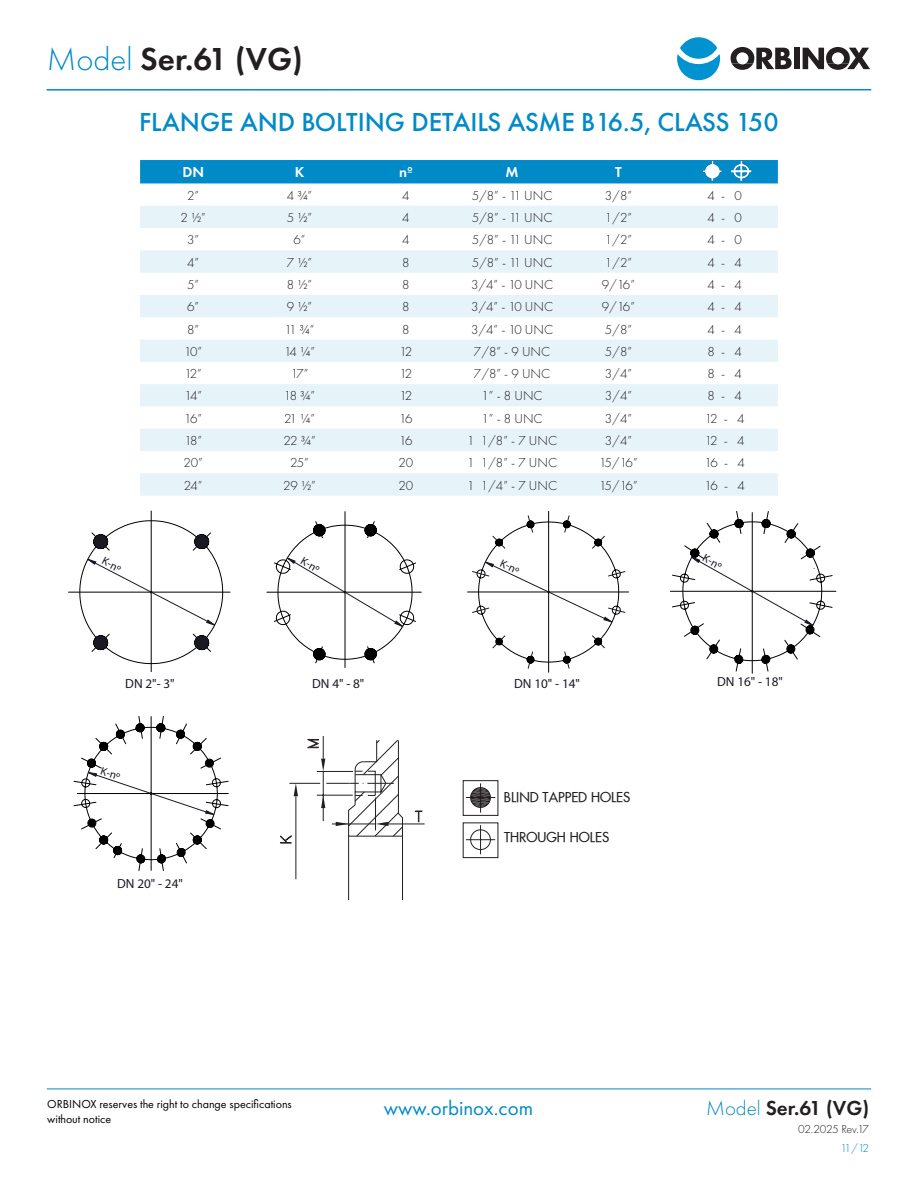
<style>
.page{position:relative;width:918px;height:1188px;background:#fff}
.page>*{position:absolute;margin:0;border:0;box-sizing:border-box;transform-origin:0 0}
.Modelo{font:600 33px "Futura PT";color:#231f20}
.títulos_n1{font:500 27px "Futura PT";color:#008ac8}
.t1{font:21px "Futura PT";color:#008ac8}
.Modelo_folio{font:600 21px "Futura PT";color:#231f20}
.t_encabezado{font:600 15px "Futura PT";color:#fff}
.t_cuerpo{font:300 13.5px "Futura PT";letter-spacing:-.05em;color:#231f20}
.t2{font:13.35px "Futura";color:#231f20}
.t3{font:700 13.2px "Arial";color:#191924}
.base{font:12px "Futura PT";color:#000}
.base-2{font:300 12px "Futura PT";letter-spacing:-.04em;color:#231f20}
.base-3{font:300 12px "Futura PT";color:#008ac8}
.t4{font:11.25px "Arial";color:#191924}
.s1{font-weight:300;color:#008ac8}
</style>
<div class="page">
<hr style="left:47px;top:1089px;width:824px;height:1px;background:#008ac8">
<hr style="left:47px;top:89px;width:824px;height:2px;background:#008ac8">
<div style="left:680px;top:37px;width:37px;height:22px;background:#0093d0;border-radius:50%"></div>
<svg style="left:677px;top:54px;width:43px;height:26px"></svg>
<svg style="left:731px;top:47px;width:61px;height:23px"></svg>
<div style="left:794px;top:48px;width:6px;height:21px;background:#231f20"></div>
<svg style="left:803px;top:47px;width:67px;height:23px"></svg>
<div style="left:463px;top:780px;width:35px;height:36px;border:1px solid #231f20"></div>
<hr style="left:480px;top:783px;width:1px;height:30px;background:#231f20">
<svg style="left:466px;top:825px;width:29px;height:29px"></svg>
<hr style="left:348px;top:836px;width:1px;height:63px;background:#231f20">
<hr style="left:402px;top:836px;width:1px;height:63px;background:#231f20">
<hr style="left:289px;top:783px;width:31px;height:1px;background:#231f20">
<hr style="left:296px;top:796px;width:1px;height:83px;background:#231f20">
<svg style="left:294px;top:783px;width:4px;height:13px"></svg>
<svg style="left:280px;top:835px;width:12px;height:9px"></svg>
<svg style="left:415px;top:810px;width:8px;height:13px"></svg>
<hr style="left:387px;top:824px;width:38px;height:1px;background:#231f20">
<svg style="left:307px;top:736px;width:97px;height:101px"></svg>
<svg style="left:466px;top:787px;width:29px;height:21px"></svg>
<hr style="left:151px;top:511px;width:1px;height:161px;background:#000">
<hr style="left:69px;top:592px;width:161px;height:1px;background:#000">
<svg style="left:74px;top:716px;width:155px;height:155px"></svg>
<hr style="left:345px;top:512px;width:1px;height:156px;background:#000">
<hr style="left:267px;top:592px;width:154px;height:1px;background:#000">
<svg style="left:80px;top:521px;width:143px;height:143px"></svg>
<hr style="left:548px;top:511px;width:1px;height:161px;background:#000">
<hr style="left:468px;top:592px;width:161px;height:1px;background:#000">
<svg style="left:274px;top:521px;width:142px;height:142px"></svg>
<svg style="left:477px;top:521px;width:144px;height:142px"></svg>
<svg style="left:670px;top:511px;width:166px;height:162px"></svg>
<div style="left:140px;top:160px;width:638px;height:23px;background:#008ac8"></div>
<svg style="left:140px;top:206px;width:638px;height:290px;fill:#e6f3f9"></svg>
<img style="left:702px;top:160px;width:21px;height:23px">
<img style="left:731px;top:160px;width:22px;height:23px">
<p class="Modelo" style="left:47px;top:38px;width:258px"><span class="s1">Model</span> Ser.61 (VG)</p>
<p class="títulos_n1" style="left:139px;top:106px;width:641px">FLANGE AND BOLTING DETAILS ASME B16.5, CLASS 150</p>
<p class="t_encabezado" style="left:182px;top:163px;width:23px">DN</p>
<p class="t_encabezado" style="left:295px;top:163px;width:11px">K</p>
<p class="t_encabezado" style="left:399px;top:163px;width:15px">nº</p>
<p class="t_encabezado" style="left:506px;top:163px;width:15px">M</p>
<p class="t_encabezado" style="left:615px;top:163px;width:8px">T</p>
<p class="t_cuerpo" style="left:187px;top:188px;width:14px">2”</p>
<p class="t_cuerpo" style="left:287px;top:188px;width:27px">4 ¾”</p>
<p class="t_cuerpo" style="left:402px;top:188px;width:9px">4</p>
<p class="t_cuerpo" style="left:472px;top:188px;width:82px">5/8” - 11 UNC</p>
<p class="t_cuerpo" style="left:605px;top:188px;width:29px">3/8”</p>
<p class="t_cuerpo" style="left:707px;top:188px;width:36px">4 - 0</p>
<p class="t_cuerpo" style="left:181px;top:210px;width:27px">2 ½”</p>
<p class="t_cuerpo" style="left:287px;top:210px;width:27px">5 ½”</p>
<p class="t_cuerpo" style="left:402px;top:210px;width:9px">4</p>
<p class="t_cuerpo" style="left:472px;top:210px;width:82px">5/8” - 11 UNC</p>
<p class="t_cuerpo" style="left:605px;top:210px;width:29px">1/2”</p>
<p class="t_cuerpo" style="left:707px;top:210px;width:36px">4 - 0</p>
<p class="t_cuerpo" style="left:187px;top:232px;width:14px">3”</p>
<p class="t_cuerpo" style="left:294px;top:232px;width:14px">6”</p>
<p class="t_cuerpo" style="left:402px;top:232px;width:9px">4</p>
<p class="t_cuerpo" style="left:472px;top:232px;width:82px">5/8” - 11 UNC</p>
<p class="t_cuerpo" style="left:605px;top:232px;width:29px">1/2”</p>
<p class="t_cuerpo" style="left:707px;top:232px;width:36px">4 - 0</p>
<p class="t_cuerpo" style="left:187px;top:255px;width:14px">4”</p>
<p class="t_cuerpo" style="left:287px;top:255px;width:27px">7 ½”</p>
<p class="t_cuerpo" style="left:402px;top:255px;width:9px">8</p>
<p class="t_cuerpo" style="left:472px;top:255px;width:82px">5/8” - 11 UNC</p>
<p class="t_cuerpo" style="left:605px;top:255px;width:29px">1/2”</p>
<p class="t_cuerpo" style="left:707px;top:255px;width:36px">4 - 4</p>
<p class="t_cuerpo" style="left:187px;top:277px;width:14px">5”</p>
<p class="t_cuerpo" style="left:287px;top:277px;width:27px">8 ½”</p>
<p class="t_cuerpo" style="left:402px;top:277px;width:9px">8</p>
<p class="t_cuerpo" style="left:471px;top:277px;width:84px">3/4” - 10 UNC</p>
<p class="t_cuerpo" style="left:602px;top:277px;width:35px">9/16”</p>
<p class="t_cuerpo" style="left:707px;top:277px;width:36px">4 - 4</p>
<p class="t_cuerpo" style="left:187px;top:299px;width:14px">6”</p>
<p class="t_cuerpo" style="left:287px;top:299px;width:27px">9 ½”</p>
<p class="t_cuerpo" style="left:402px;top:299px;width:9px">8</p>
<p class="t_cuerpo" style="left:471px;top:299px;width:84px">3/4” - 10 UNC</p>
<p class="t_cuerpo" style="left:602px;top:299px;width:35px">9/16”</p>
<p class="t_cuerpo" style="left:707px;top:299px;width:36px">4 - 4</p>
<p class="t_cuerpo" style="left:187px;top:321px;width:14px">8”</p>
<p class="t_cuerpo" style="left:285px;top:321px;width:31px">11 ¾”</p>
<p class="t_cuerpo" style="left:402px;top:321px;width:9px">8</p>
<p class="t_cuerpo" style="left:471px;top:321px;width:84px">3/4” - 10 UNC</p>
<p class="t_cuerpo" style="left:605px;top:321px;width:29px">5/8”</p>
<p class="t_cuerpo" style="left:707px;top:321px;width:36px">4 - 4</p>
<p class="t_cuerpo" style="left:184px;top:344px;width:19px">10”</p>
<p class="t_cuerpo" style="left:284px;top:344px;width:32px">14 ¼”</p>
<p class="t_cuerpo" style="left:400px;top:344px;width:14px">12</p>
<p class="t_cuerpo" style="left:474px;top:344px;width:78px">7/8” - 9 UNC</p>
<p class="t_cuerpo" style="left:605px;top:344px;width:29px">5/8”</p>
<p class="t_cuerpo" style="left:707px;top:344px;width:36px">8 - 4</p>
<p class="t_cuerpo" style="left:185px;top:366px;width:19px">12”</p>
<p class="t_cuerpo" style="left:291px;top:366px;width:19px">17”</p>
<p class="t_cuerpo" style="left:400px;top:366px;width:14px">12</p>
<p class="t_cuerpo" style="left:474px;top:366px;width:78px">7/8” - 9 UNC</p>
<p class="t_cuerpo" style="left:605px;top:366px;width:29px">3/4”</p>
<p class="t_cuerpo" style="left:707px;top:366px;width:36px">8 - 4</p>
<p class="t_cuerpo" style="left:184px;top:388px;width:19px">14”</p>
<p class="t_cuerpo" style="left:284px;top:388px;width:33px">18 ¾”</p>
<p class="t_cuerpo" style="left:400px;top:388px;width:14px">12</p>
<p class="t_cuerpo" style="left:482px;top:388px;width:63px">1” - 8 UNC</p>
<p class="t_cuerpo" style="left:605px;top:388px;width:29px">3/4”</p>
<p class="t_cuerpo" style="left:707px;top:388px;width:36px">8 - 4</p>
<p class="t_cuerpo" style="left:184px;top:411px;width:19px">16”</p>
<p class="t_cuerpo" style="left:284px;top:411px;width:32px">21 ¼”</p>
<p class="t_cuerpo" style="left:399px;top:411px;width:15px">16</p>
<p class="t_cuerpo" style="left:482px;top:411px;width:63px">1” - 8 UNC</p>
<p class="t_cuerpo" style="left:605px;top:411px;width:29px">3/4”</p>
<p class="t_cuerpo" style="left:705px;top:411px;width:41px">12 - 4</p>
<p class="t_cuerpo" style="left:184px;top:433px;width:19px">18”</p>
<p class="t_cuerpo" style="left:283px;top:433px;width:34px">22 ¾”</p>
<p class="t_cuerpo" style="left:399px;top:433px;width:15px">16</p>
<p class="t_cuerpo" style="left:467px;top:433px;width:92px">1 1/8” - 7 UNC</p>
<p class="t_cuerpo" style="left:605px;top:433px;width:29px">3/4”</p>
<p class="t_cuerpo" style="left:705px;top:433px;width:41px">12 - 4</p>
<p class="t_cuerpo" style="left:184px;top:455px;width:21px">20”</p>
<p class="t_cuerpo" style="left:290px;top:455px;width:20px">25”</p>
<p class="t_cuerpo" style="left:398px;top:455px;width:16px">20</p>
<p class="t_cuerpo" style="left:467px;top:455px;width:92px">1 1/8” - 7 UNC</p>
<p class="t_cuerpo" style="left:599px;top:455px;width:40px">15/16”</p>
<p class="t_cuerpo" style="left:705px;top:455px;width:42px">16 - 4</p>
<p class="t_cuerpo" style="left:184px;top:478px;width:20px">24”</p>
<p class="t_cuerpo" style="left:283px;top:478px;width:34px">29 ½”</p>
<p class="t_cuerpo" style="left:398px;top:478px;width:16px">20</p>
<p class="t_cuerpo" style="left:467px;top:478px;width:92px">1 1/4” - 7 UNC</p>
<p class="t_cuerpo" style="left:599px;top:478px;width:40px">15/16”</p>
<p class="t_cuerpo" style="left:705px;top:478px;width:42px">16 - 4</p>
<p class="t4" style="left:106px;top:554px;width:21px;rotate:27deg">K-nº</p>
<p class="t4" style="left:306px;top:553px;width:21px;rotate:31deg">K-nº</p>
<p class="t4" style="left:504px;top:556px;width:21px;rotate:25deg">K-nº</p>
<p class="t4" style="left:707px;top:551px;width:21px;rotate:29deg">K-nº</p>
<p class="t3" style="left:125px;top:676px;width:51px">DN 2"- 3"</p>
<p class="t3" style="left:312px;top:676px;width:54px">DN 4" - 8"</p>
<p class="t3" style="left:514px;top:676px;width:67px">DN 10" - 14"</p>
<p class="t3" style="left:717px;top:674px;width:67px">DN 16" - 18"</p>
<p class="t4" style="left:103px;top:764px;width:21px;rotate:19deg">K-nº</p>
<p class="t3" style="left:117px;top:876px;width:67px">DN 20" - 24"</p>
<p class="t2" style="left:504px;top:788px;width:128px">BLIND TAPPED HOLES</p>
<p class="t2" style="left:504px;top:828px;width:107px">THROUGH HOLES</p>
<p class="base" style="left:47px;top:1097px;width:246px">ORBINOX reserves the right to change specifications</p>
<h3 class="t1" style="left:384px;top:1096px;width:151px">www.orbinox.com</h3>
<p class="base" style="left:47px;top:1112px;width:65px">without notice</p>
<p class="Modelo_folio" style="left:706px;top:1095px;width:164px"><span class="s1">Model</span> Ser.61 (VG)</p>
<p class="base-2" style="left:798px;top:1123px;width:72px">02.2025 Rev.17</p>
<p class="base-3" style="left:841px;top:1141px;width:30px">11/12</p>
</div>
